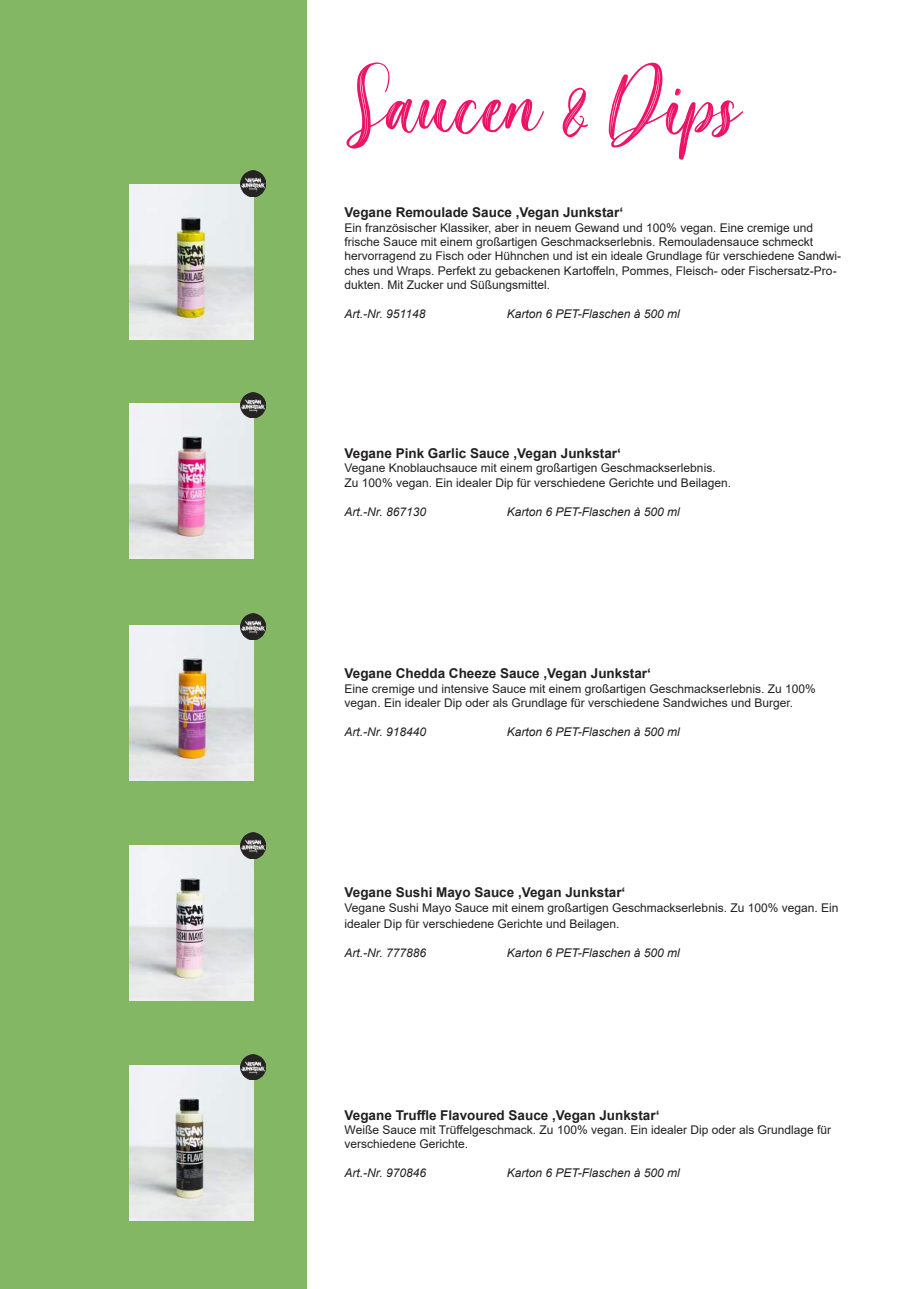
<style>
.page{position:relative;width:919px;height:1289px;background:#fff}
.page>*{position:absolute;margin:0;border:0;box-sizing:border-box;transform-origin:0 0}
.t1{font:63px "Magista Brush";color:#ed1468}
.t2{font:700 13.5px "Arial";color:#221f1f}
.t3{font:12px/14.4px "Arial";color:#221f1f}
.t4{font:italic 12px "Arial";color:#221f1f}
</style>
<div class="page">
<div style="left:0;top:0;width:306px;height:1288px;background:#83b764"></div>
<img style="left:129px;top:185px;width:124px;height:154px">
<img style="left:129px;top:625px;width:124px;height:155px">
<img style="left:129px;top:404px;width:124px;height:154px">
<img style="left:129px;top:1065px;width:124px;height:154px">
<img style="left:129px;top:845px;width:124px;height:155px">
<img style="left:240px;top:171px;width:26px;height:25px">
<img style="left:240px;top:392px;width:26px;height:26px">
<img style="left:240px;top:613px;width:26px;height:26px">
<img style="left:240px;top:832px;width:26px;height:26px">
<img style="left:240px;top:1054px;width:26px;height:25px">
<h1 class="t1" style="left:344px;top:69px;width:398px">Saucen &amp; Dips</h1>
<p class="t2" style="left:344px;top:203px;width:280px">Vegane Remoulade Sauce ‚Vegan Junkstar‘</p>
<p class="t3" style="left:344px;top:221px;width:498px">Ein französischer Klassiker, aber in neuem Gewand und 100% vegan. Eine cremige und frische Sauce mit einem großartigen Geschmackserlebnis. Remouladensauce schmeckt hervorragend zu Fisch oder Hühnchen und ist ein ideale Grundlage für verschiedene Sandwi&shy;ches und Wraps. Perfekt zu gebackenen Karto昀昀eln, Pommes, Fleisch- oder Fischersatz-Pro&shy;dukten. Mit Zucker und Süßungsmittel.</p>
<p class="t4" style="left:344px;top:309px;width:82px">Art.-Nr. 951148</p>
<p class="t4" style="left:506px;top:309px;width:174px">Karton 6 PET-Flaschen à 500 ml</p>
<p class="t2" style="left:344px;top:443px;width:278px">Vegane Pink Garlic Sauce ‚Vegan Junkstar‘</p>
<p class="t3" style="left:344px;top:462px;width:388px">Vegane Knoblauchsauce mit einem großartigen Geschmackserlebnis.<br>Zu 100% vegan. Ein idealer Dip für verschiedene Gerichte und Beilagen.</p>
<p class="t4" style="left:344px;top:507px;width:83px">Art.-Nr. 867130</p>
<p class="t4" style="left:506px;top:507px;width:174px">Karton 6 PET-Flaschen à 500 ml</p>
<p class="t2" style="left:344px;top:664px;width:308px">Vegane Chedda Cheeze Sauce ‚Vegan Junkstar‘</p>
<p class="t3" style="left:344px;top:682px;width:472px">Eine cremige und intensive Sauce mit einem großartigen Geschmackserlebnis. Zu 100% vegan. Ein idealer Dip oder als Grundlage für verschiedene Sandwiches und Burger.</p>
<p class="t4" style="left:344px;top:727px;width:83px">Art.-Nr. 918440</p>
<p class="t4" style="left:506px;top:727px;width:174px">Karton 6 PET-Flaschen à 500 ml</p>
<p class="t2" style="left:344px;top:883px;width:282px">Vegane Sushi Mayo Sauce ‚Vegan Junkstar‘</p>
<p class="t3" style="left:344px;top:900px;width:495px;line-height:16.2px">Vegane Sushi Mayo Sauce mit einem großartigen Geschmackserlebnis. Zu 100% vegan. Ein idealer Dip für verschiedene Gerichte und Beilagen.</p>
<p class="t4" style="left:344px;top:948px;width:83px">Art.-Nr. 777886</p>
<p class="t4" style="left:506px;top:948px;width:174px">Karton 6 PET-Flaschen à 500 ml</p>
<p class="t2" style="left:344px;top:1105px;width:316px">Vegane Tru昀툀e Flavoured Sauce ‚Vegan Junkstar‘</p>
<p class="t3" style="left:344px;top:1122px;width:488px">Weiße Sauce mit Trü昀昀elgeschmack. Zu 100% vegan. Ein idealer Dip oder als Grundlage für verschiedene Gerichte.</p>
<p class="t4" style="left:344px;top:1168px;width:83px">Art.-Nr. 970846</p>
<p class="t4" style="left:506px;top:1168px;width:174px">Karton 6 PET-Flaschen à 500 ml</p>
</div>
